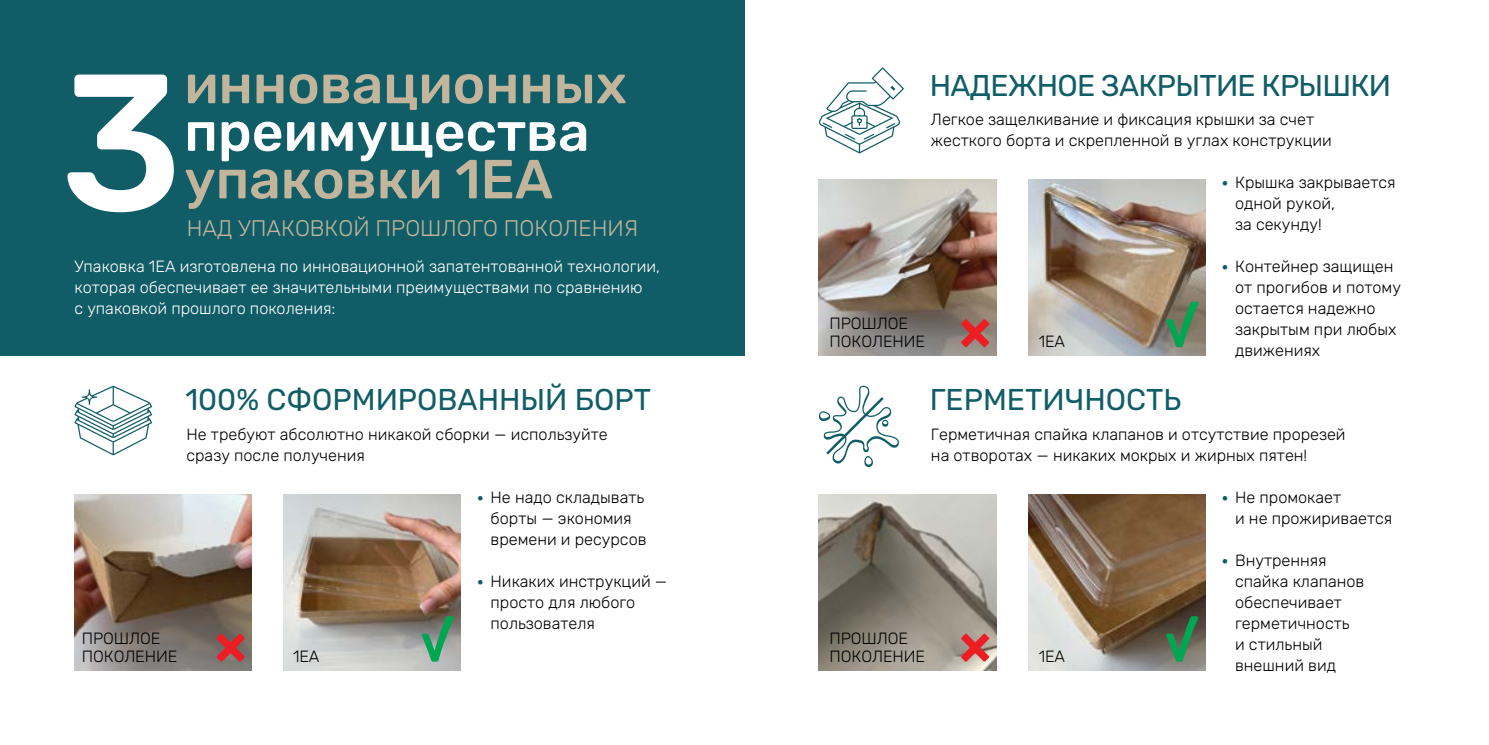
<style>
.page{position:relative;width:1489px;height:745px;background:#fff}
.page>*{position:absolute;margin:0;border:0;box-sizing:border-box;transform-origin:0 0}
.t1{font:500 193.75px "Rubik";color:#fff}
.t2{font:500 55px "Rubik";color:#c2b59b}
.t3{font:500 55px "Rubik";color:#fff}
.t4{font:30px "Rubik";color:#115d67}
.t5{font:30px "Rubik";letter-spacing:-.025em;color:#115d67}
.t6{font:300 22.5px "Rubik";color:#c2b59b}
.t7{font:300 16.25px/21px "Rubik";color:#000}
.t8{font:300 16.25px/21px "Rubik";color:#fff}
.s1{font-size:22.5px;color:#115d67}
</style>
<div class="page">
<img style="left:819px;top:494px;width:177px;height:175px">
<svg style="left:961px;top:633px;width:28px;height:28px"></svg>
<img style="left:1028px;top:494px;width:177px;height:175px">
<svg style="left:1166px;top:615px;width:32px;height:46px"></svg>
<img style="left:1028px;top:179px;width:177px;height:176px">
<img style="left:819px;top:179px;width:177px;height:176px">
<svg style="left:961px;top:319px;width:28px;height:28px"></svg>
<svg style="left:1166px;top:301px;width:32px;height:46px"></svg>
<img style="left:74px;top:494px;width:178px;height:176px">
<img style="left:283px;top:494px;width:178px;height:176px">
<svg style="left:217px;top:633px;width:27px;height:28px"></svg>
<svg style="left:421px;top:615px;width:33px;height:46px;background:#639578"></svg>
<svg style="left:819px;top:67px;width:85px;height:86px"></svg>
<svg style="left:818px;top:385px;width:80px;height:82px"></svg>
<svg style="left:74px;top:385px;width:78px;height:70px"></svg>
<div style="left:0;top:0;width:744px;height:355px;background:#115d67"></div>
<h1 class="t1" style="left:60px;top:35px;width:124px">3</h1>
<h2 class="t2" style="left:184px;top:53px;width:444px">инновационных</h2>
<h2 class="t3" style="left:184px;top:101px;width:407px">преимущества</h2>
<h2 class="t2" style="left:184px;top:148px;width:370px">упаковки 1ЕА</h2>
<h3 class="t6" style="left:187px;top:215px;width:453px">НАД УПАКОВКОЙ ПРОШЛОГО ПОКОЛЕНИЯ</h3>
<p class="t8" style="left:74px;top:256px;width:587px">Упаковка 1ЕА изготовлена по инновационной запатентованной технологии, которая обеспечивает ее значительными преимуществами по сравнению<br>с упаковкой прошлого поколения:</p>
<h3 class="t4" style="left:185px;top:383px;width:467px">100% СФОРМИРОВАННЫЙ БОРТ</h3>
<p class="t7" style="left:186px;top:423px;width:423px">Не требуют абсолютно никакой сборки — используйте сразу после получения</p>
<p class="t7" style="left:82px;top:629px;width:97px;line-height:18.1px">ПРОШЛОЕ<br>ПОКОЛЕНИЕ</p>
<p class="t7" style="left:293px;top:645px;width:28px">1EA</p>
<p class="t7" style="left:490px;top:486px;width:157px;text-indent:-14px"><span class="s1">•</span> Не надо складывать борты — экономия времени и ресурсов</p>
<p class="t7" style="left:490px;top:570px;width:178px;text-indent:-14px"><span class="s1">•</span> Никаких инструкций — просто для любого пользователя</p>
<h3 class="t5" style="left:929px;top:68px;width:463px">НАДЕЖНОЕ ЗАКРЫТИЕ КРЫШКИ</h3>
<p class="t7" style="left:930px;top:109px;width:402px">Легкое защелкивание и фиксация крышки за счет жесткого борта и скрепленной в углах конструкции</p>
<p class="t7" style="left:829px;top:314px;width:97px;line-height:18.1px">ПРОШЛОЕ<br>ПОКОЛЕНИЕ</p>
<p class="t7" style="left:1038px;top:331px;width:28px">1EA</p>
<p class="t7" style="left:1234px;top:172px;width:162px;text-indent:-14px"><span class="s1">•</span> Крышка закрывается одной рукой,<br>за секунду!</p>
<p class="t7" style="left:1234px;top:256px;width:167px;text-indent:-14px"><span class="s1">•</span> Контейнер защищен от прогибов и потому остается надежно закрытым при любых движениях</p>
<h3 class="t4" style="left:929px;top:383px;width:253px">ГЕРМЕТИЧНОСТЬ</h3>
<p class="t7" style="left:930px;top:423px;width:416px">Герметичная спайка клапанов и отсутствие прорезей на отворотах — никаких мокрых и жирных пятен!</p>
<p class="t7" style="left:829px;top:628px;width:97px;line-height:18.1px">ПРОШЛОЕ<br>ПОКОЛЕНИЕ</p>
<p class="t7" style="left:1038px;top:645px;width:28px">1EA</p>
<p class="t7" style="left:1234px;top:486px;width:159px;text-indent:-14px"><span class="s1">•</span> Не промокает<br>и не прожиривается</p>
<p class="t7" style="left:1234px;top:549px;width:131px;text-indent:-14px"><span class="s1">•</span> Внутренняя спайка клапанов обеспечивает герметичность<br>и стильный внешний вид</p>
</div>
